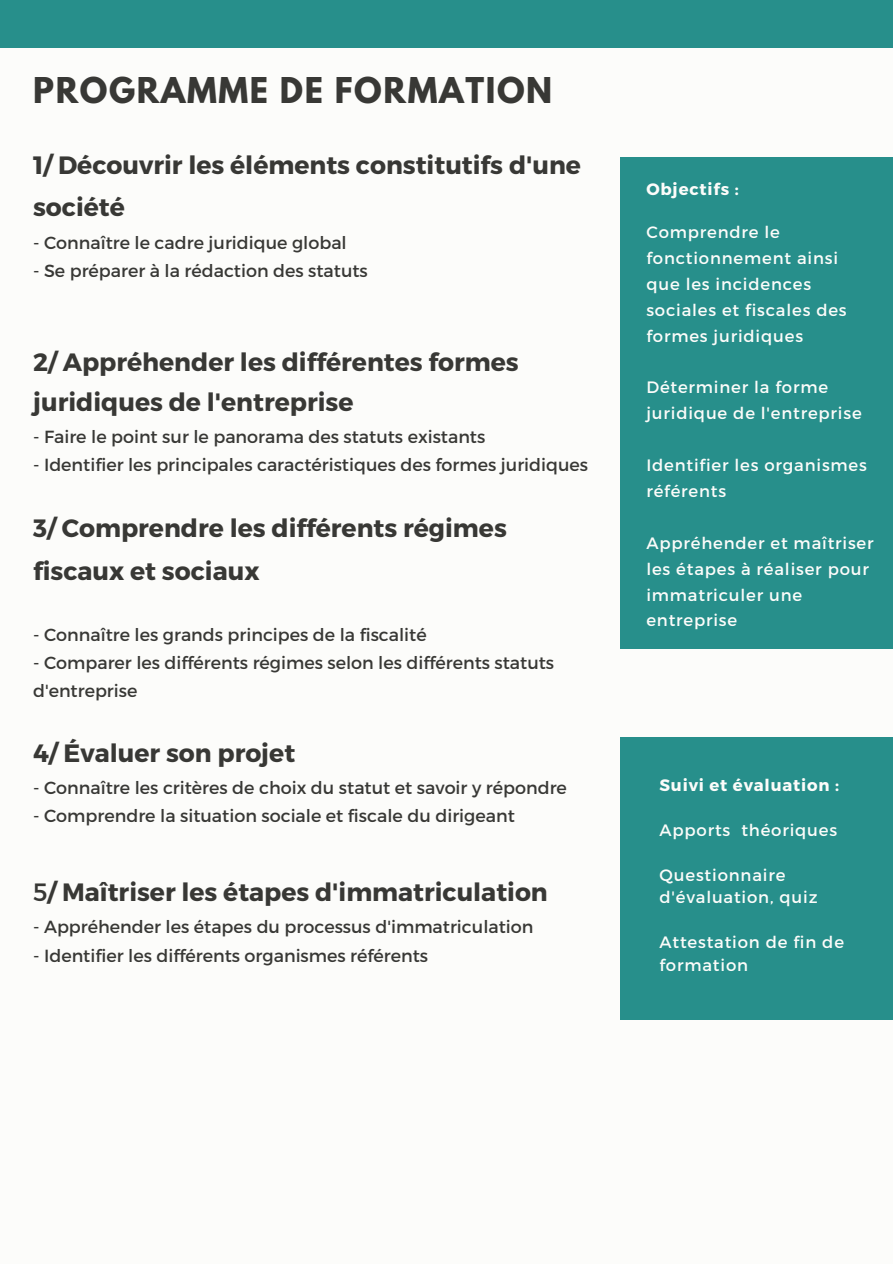
<style>
.page{position:relative;width:893px;height:1264px;background:#fff}
.page>*{position:absolute;margin:0;border:0;box-sizing:border-box;transform-origin:0 0}
.t1{font:700 31.5px "League Spartan";letter-spacing:.05em;color:#383835}
.t2{font:700 25.05px/42.8px "Montserrat";color:#383835}
.t3{font:17.55px/28.2px "Montserrat";color:#383835}
.t4{font:16.5px/25.8px "Montserrat";letter-spacing:.05em;color:#fcfcfa}
.t5{font:700 16.5px "Montserrat";letter-spacing:.05em;color:#fcfcfa}
.s1{font-weight:400}
</style>
<div class="page">
<div style="left:0;top:0;width:892px;height:1263px;background:#fcfcfa"></div>
<div style="left:0;top:0;width:892px;height:47px;background:#278f8b"></div>
<div style="left:620px;top:157px;width:272px;height:491px;background:#278f8b"></div>
<div style="left:620px;top:737px;width:272px;height:282px;background:#278f8b"></div>
<p class="t1" style="left:33px;top:74px;width:520px">PROGRAMME DE FORMATION</p>
<h3 class="t2" style="left:33px;top:142px;width:549px">1/ Découvrir les éléments constitutifs d'une société</h3>
<h3 class="t3" style="left:33px;top:228px;width:315px">- Connaître le cadre juridique global</h3>
<h3 class="t3" style="left:33px;top:256px;width:336px">- Se préparer à la rédaction des statuts</h3>
<p class="t2" style="left:33px;top:340px;width:487px;line-height:40.5px">2/ Appréhender les différentes formes juridiques de l'entreprise</p>
<p class="t3" style="left:33px;top:421px;width:454px">- Faire le point sur le panorama des statuts existants</p>
<p class="t3" style="left:33px;top:449px;width:556px">- Identifier les principales caractéristiques des formes juridiques</p>
<h2 class="t2" style="left:33px;top:505px;width:475px">3/ Comprendre les différents régimes fiscaux et sociaux</h2>
<p class="t3" style="left:33px;top:619px;width:395px">- Connaître les grands principes de la fiscalité</p>
<p class="t3" style="left:33px;top:647px;width:522px">- Comparer les différents régimes selon les différents statuts d'entreprise</p>
<p class="t2" style="left:33px;top:730px;width:264px">4/ Évaluer son projet</p>
<p class="t3" style="left:33px;top:772px;width:535px">- Connaître les critères de choix du statut et savoir y répondre</p>
<p class="t3" style="left:33px;top:800px;width:483px">- Comprendre la situation sociale et fiscale du dirigeant</p>
<p class="t2" style="left:33px;top:869px;width:516px"><span class="s1">5</span>/ Maîtriser les étapes d'immatriculation</p>
<p class="t3" style="left:33px;top:912px;width:502px">- Appréhender les étapes du processus d'immatriculation</p>
<p class="t3" style="left:33px;top:940px;width:396px">- Identifier les différents organismes référents</p>
<h1 class="t5" style="left:646px;top:179px;width:94px">Objectifs :</h1>
<h4 class="t4" style="left:646px;top:218px;width:202px">Comprendre le fonctionnement ainsi que les incidences sociales et fiscales des formes juridiques</h4>
<p class="t4" style="left:646px;top:374px;width:217px">Déterminer la forme juridique de l'entreprise</p>
<p class="t4" style="left:646px;top:451px;width:222px">Identifier les organismes référents</p>
<p class="t4" style="left:646px;top:529px;width:229px">Appréhender et maîtriser les étapes à réaliser pour immatriculer une entreprise</p>
<p class="t5" style="left:659px;top:774px;width:181px">Suivi et évaluation :</p>
<h4 class="t4" style="left:659px;top:816px;width:179px">Apports théoriques</h4>
<p class="t4" style="left:659px;top:863px;width:159px;line-height:22.5px">Questionnaire d'évaluation, quiz</p>
<p class="t4" style="left:659px;top:930px;width:186px;line-height:22.5px">Attestation de fin de formation</p>
</div>
